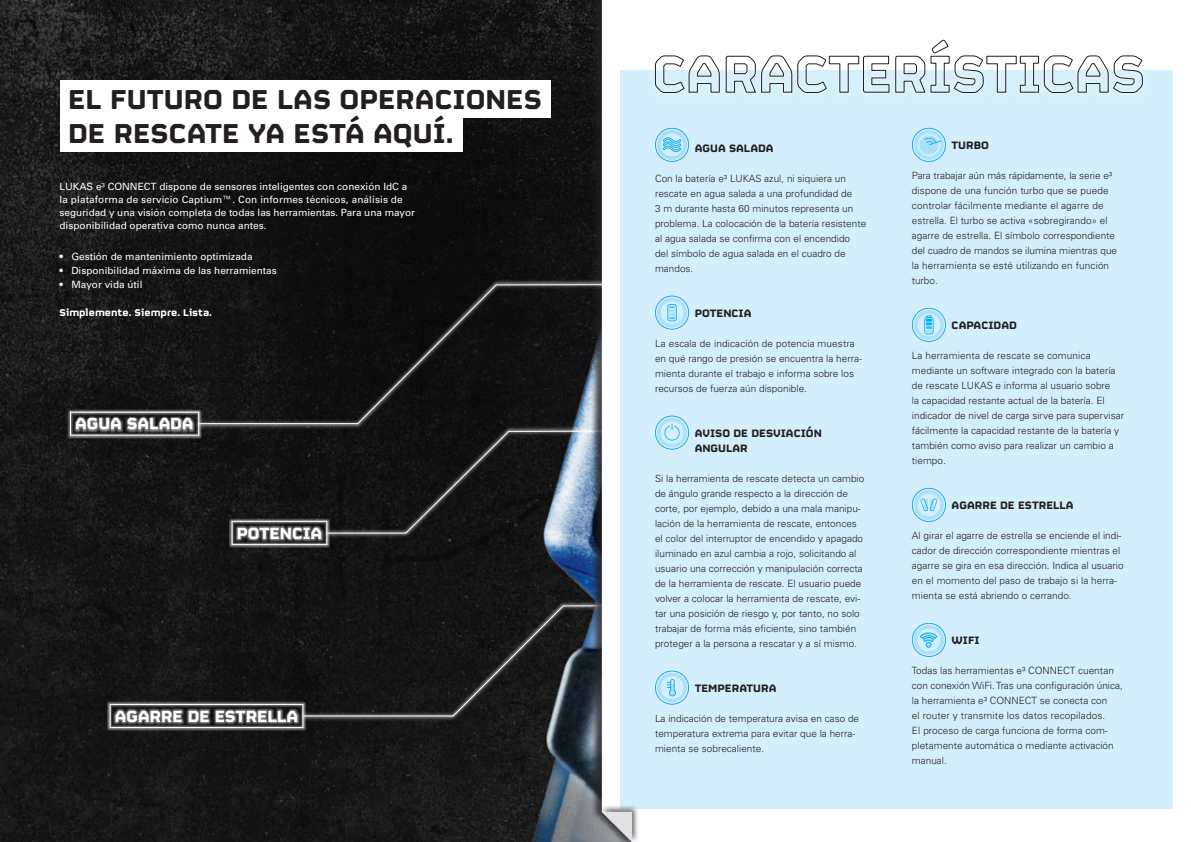
<style>
.page{position:relative;width:1191px;height:842px;background:#fff}
.page>*{position:absolute;margin:0;border:0;box-sizing:border-box;transform-origin:0 0}
.t1{font:700 30.5px "FS Sinclair";color:#231f20}
.t2{font:700 18px "FS Sinclair";color:#fff}
.t3{font:700 12px/15px "FS Sinclair";color:#231f20}
.t4{font:700 11px "FS Sinclair";color:#fff}
.t5{font:300 10px/15px "Univers LT Std";color:#231f20}
.t6{font:10px/13px "Univers LT Std";color:#fff}
</style>
<div class="page">
<img style="left:0;top:0;width:320px;height:842px">
<img style="left:320px;top:0;width:270px;height:842px">
<svg style="left:302px;top:549px;width:24px;height:168px;background:#151516"></svg>
<svg style="left:67px;top:409px;width:135px;height:29px;background:#5d5d5e"></svg>
<div style="left:70px;top:412px;width:129px;height:24px;border:1px solid #fff"></div>
<svg style="left:229px;top:518px;width:97px;height:29px;background:#5d5d5e"></svg>
<div style="left:232px;top:521px;width:95px;height:24px;border:1px solid #fff"></div>
<svg style="left:107px;top:701px;width:199px;height:29px;background:#5d5d5e"></svg>
<div style="left:110px;top:704px;width:193px;height:24px;border:1px solid #fff"></div>
<div style="left:60px;top:81px;width:490px;height:37px;background:#fff"></div>
<div style="left:60px;top:114px;width:402px;height:38px;background:#fff"></div>
<svg style="left:194px;top:279px;width:408px;height:150px;background:#1e1e1f"></svg>
<svg style="left:198px;top:283px;width:404px;height:142px;background:#161618"></svg>
<div style="left:619px;top:71px;width:553px;height:738px;background:#d4effb"></div>
<svg style="left:911px;top:128px;width:35px;height:34px"></svg>
<svg style="left:655px;top:128px;width:34px;height:34px"></svg>
<div style="left:599px;top:804px;width:41px;height:38px;background:#231f20;opacity:.75"></div>
<svg style="left:602px;top:812px;width:30px;height:30px"></svg>
<div style="left:647px;top:32px;width:503px;height:69px;background:linear-gradient(to bottom,#fff,#ceecfa)"></div>
<svg style="left:654px;top:39px;width:489px;height:54px"></svg>
<svg style="left:326px;top:296px;width:847px;height:422px"></svg>
<p class="t1" style="left:68px;top:73px;width:475px">EL FUTURO DE LAS OPERACIONES</p>
<p class="t1" style="left:68px;top:107px;width:387px">DE RESCATE YA ESTÁ AQUÍ.</p>
<p class="t6" style="left:60px;top:180px;width:357px">LUKAS e³ CONNECT dispone de sensores inteligentes con conexión IdC a la plataforma de servicio Captium™. Con informes técnicos, análisis de seguridad y una visión completa de todas las herramientas. Para una mayor disponibilidad operativa como nunca antes.</p>
<p class="t6" style="left:60px;top:250px;width:194px">• Gestión de mantenimiento optimizada</p>
<p class="t6" style="left:60px;top:264px;width:219px">• Disponibilidad máxima de las herramientas</p>
<p class="t6" style="left:60px;top:278px;width:84px">• Mayor vida útil</p>
<p class="t4" style="left:60px;top:303px;width:154px">Simplemente. Siempre. Lista.</p>
<p class="t2" style="left:75px;top:408px;width:120px">AGUA SALADA</p>
<p class="t2" style="left:237px;top:517px;width:87px">POTENCIA</p>
<p class="t2" style="left:115px;top:700px;width:185px">AGARRE DE ESTRELLA</p>
<p class="t3" style="left:694px;top:139px;width:80px">AGUA SALADA</p>
<p class="t5" style="left:655px;top:171px;width:213px">Con la batería e³ LUKAS azul, ni siquiera un rescate en agua salada a una profundidad de<br>3 m durante hasta 60 minutos representa un problema. La colocación de la batería resistente al agua salada se confirma con el encendido<br>del símbolo de agua salada en el cuadro de mandos.</p>
<p class="t3" style="left:694px;top:304px;width:58px">POTENCIA</p>
<p class="t5" style="left:655px;top:336px;width:208px">La escala de indicación de potencia muestra en qué rango de presión se encuentra la herra&shy;mienta durante el trabajo e informa sobre los recursos de fuerza aún disponible.</p>
<p class="t3" style="left:694px;top:424px;width:129px">AVISO DE DESVIACIÓN<br>ANGULAR</p>
<p class="t5" style="left:655px;top:471px;width:211px">Si la herramienta de rescate detecta un cambio de ángulo grande respecto a la dirección de corte, por ejemplo, debido a una mala manipu&shy;lación de la herramienta de rescate, entonces el color del interruptor de encendido y apagado iluminado en azul cambia a rojo, solicitando al usuario una corrección y manipulación correcta de la herramienta de rescate. El usuario puede volver a colocar la herramienta de rescate, evi&shy;tar una posición de riesgo y, por tanto, no solo trabajar de forma más eficiente, sino también proteger a la persona a rescatar y a sí mismo.</p>
<p class="t3" style="left:694px;top:679px;width:83px">TEMPERATURA</p>
<p class="t5" style="left:655px;top:711px;width:206px">La indicación de temperatura avisa en caso de temperatura extrema para evitar que la herra&shy;mienta se sobrecaliente.</p>
<p class="t3" style="left:951px;top:136px;width:39px">TURBO</p>
<p class="t5" style="left:912px;top:168px;width:207px">Para trabajar aún más rápidamente, la serie e³ dispone de una función turbo que se puede controlar fácilmente mediante el agarre de estrella. El turbo se activa «sobregirando» el agarre de estrella. El símbolo correspondiente del cuadro de mandos se ilumina mientras que la herramienta se esté utilizando en función turbo.</p>
<p class="t3" style="left:951px;top:316px;width:67px">CAPACIDAD</p>
<p class="t5" style="left:912px;top:348px;width:214px">La herramienta de rescate se comunica mediante un software integrado con la batería de rescate LUKAS e informa al usuario sobre<br>la capacidad restante actual de la batería. El indicador de nivel de carga sirve para supervisar fácilmente la capacidad restante de la batería y también como aviso para realizar un cambio a tiempo.</p>
<p class="t3" style="left:951px;top:496px;width:124px">AGARRE DE ESTRELLA</p>
<p class="t5" style="left:912px;top:528px;width:213px">Al girar el agarre de estrella se enciende el indi&shy;cador de dirección correspondiente mientras el agarre se gira en esa dirección. Indica al usuario en el momento del paso de trabajo si la herra&shy;mienta se está abriendo o cerrando.</p>
<p class="t3" style="left:951px;top:631px;width:30px">WIFI</p>
<p class="t5" style="left:912px;top:663px;width:212px">Todas las herramientas e³ CONNECT cuentan con conexión WiFi. Tras una configuración única, la herramienta e³ CONNECT se conecta con<br>el router y transmite los datos recopilados.<br>El proceso de carga funciona de forma com&shy;pletamente automática o mediante activación manual.</p>
</div>
